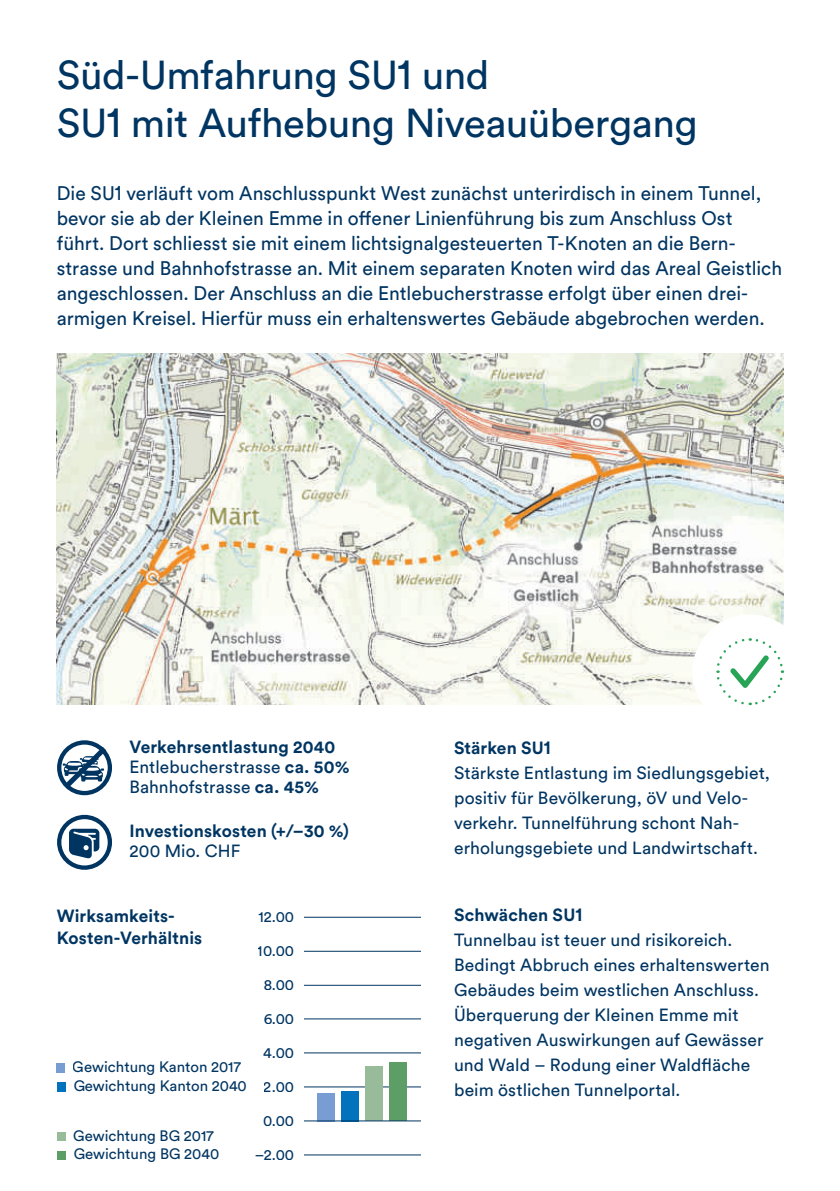
<style>
.page{position:relative;width:840px;height:1191px;background:#fff}
.page>*{position:absolute;margin:0;border:0;box-sizing:border-box;transform-origin:0 0}
.t1{font:40px/48px "Circular Std";letter-spacing:-.01em;color:#003562}
.t2{font:19.4px/25px "Circular Std";color:#003562}
.t3{font:17.4px/25px "Circular Std";letter-spacing:.005em;color:#003562}
.t4{font:700 17.4px/20px "Circular Std";letter-spacing:.01em;color:#003562}
.t5{font:15px "Circular Std";color:#003562}
.s1{font-size:44px}
.s2{font-size:21.6px}
.s3{font-weight:400}
.s4{font-weight:700}
.s5{font-weight:700;font-size:19.2px}
</style>
<div class="page">
<img style="left:57px;top:353px;width:725px;height:352px">
<hr style="left:304px;top:916px;width:116px;height:1px;background:#003562">
<hr style="left:304px;top:950px;width:116px;height:1px;background:#003562">
<hr style="left:304px;top:984px;width:116px;height:1px;background:#003562">
<hr style="left:304px;top:1018px;width:116px;height:1px;background:#003562">
<hr style="left:304px;top:1052px;width:116px;height:1px;background:#003562">
<hr style="left:304px;top:1086px;width:116px;height:1px;background:#003562">
<hr style="left:304px;top:1154px;width:116px;height:1px;background:#003562">
<div style="left:317px;top:1093px;width:17px;height:28px;background:#779dd2"></div>
<div style="left:341px;top:1091px;width:17px;height:30px;background:#0073bc"></div>
<div style="left:365px;top:1066px;width:17px;height:55px;background:#98bb99"></div>
<div style="left:389px;top:1062px;width:17px;height:59px;background:#5d9d66"></div>
<hr style="left:304px;top:1120px;width:116px;height:1px;background:#003562">
<div style="left:57px;top:815px;width:55px;height:54px;border:4px solid #003562;border-radius:50%"></div>
<svg style="left:69px;top:828px;width:30px;height:30px"></svg>
<svg style="left:59px;top:741px;width:53px;height:53px"></svg>
<div style="left:57px;top:1063px;width:8px;height:9px;background:#779dd2"></div>
<div style="left:57px;top:1150px;width:9px;height:9px;background:#5d9d66"></div>
<div style="left:57px;top:1082px;width:8px;height:9px;background:#0073bc"></div>
<div style="left:57px;top:1132px;width:8px;height:9px;background:#98bb99"></div>
<div style="left:692px;top:614px;width:114px;height:115px;background:#fff;border-radius:50%"></div>
<svg style="left:716px;top:638px;width:68px;height:68px"></svg>
<h1 class="t1" style="left:57px;top:52px;width:642px">Süd-Umfahrung SU<span class="s1">1</span> und<br>SU<span class="s1">1</span> mit Aufhebung Niveauübergang</h1>
<p class="t2" style="left:57px;top:181px;width:726px">Die SU<span class="s2">1</span> verläuft vom Anschlusspunkt West zunächst unterirdisch in einem Tunnel, bevor sie ab der Kleinen Emme in offener Linienführung bis zum Anschluss Ost führt. Dort schliesst sie mit einem lichtsignalgesteuerten T-Knoten an die Bern&shy;strasse und Bahnhofstrasse an. Mit einem separaten Knoten wird das Areal Geistlich angeschlossen. Der Anschluss an die Entlebucherstrasse erfolgt über einen drei&shy;armigen Kreisel. Hierfür muss ein erhaltenswertes Gebäude abgebrochen werden.</p>
<p class="t4" style="left:129px;top:737px;width:221px">Verkehrsentlastung 2040<br><span class="s3">Entlebucherstrasse</span> ca. 50%<br><span class="s3">Bahnhofstrasse</span> ca. 45%</p>
<p class="t4" style="left:129px;top:821px;width:221px">Investionskosten (+/–30 %)</p>
<p class="t3" style="left:129px;top:838px;width:112px">200 Mio. CHF</p>
<p class="t4" style="left:57px;top:905px;width:147px;line-height:22px">Wirksamkeits-<br>Kosten-Verhältnis</p>
<p class="t5" style="left:258px;top:907px;width:37px">12.00</p>
<p class="t5" style="left:274px;top:907px;width:24px">.00</p>
<p class="t5" style="left:258px;top:941px;width:38px">10.00</p>
<p class="t5" style="left:278px;top:941px;width:20px">00</p>
<p class="t5" style="left:263px;top:975px;width:32px">8.00</p>
<p class="t5" style="left:274px;top:975px;width:24px">.00</p>
<p class="t5" style="left:263px;top:1009px;width:32px">6.00</p>
<p class="t5" style="left:274px;top:1009px;width:24px">.00</p>
<p class="t5" style="left:73px;top:1061px;width:170px">Gewichtung Kanton 2017</p>
<p class="t5" style="left:73px;top:1079px;width:175px">Gewichtung Kanton 2040</p>
<p class="t5" style="left:73px;top:1129px;width:142px">Gewichtung BG 2017</p>
<p class="t5" style="left:74px;top:1148px;width:147px">Gewichtung BG 2040</p>
<p class="t5" style="left:263px;top:1043px;width:32px">4.00</p>
<p class="t5" style="left:274px;top:1043px;width:24px">.00</p>
<p class="t5" style="left:264px;top:1077px;width:32px">2.00</p>
<p class="t5" style="left:274px;top:1077px;width:24px">.00</p>
<p class="t5" style="left:263px;top:1111px;width:32px">0.00</p>
<p class="t5" style="left:278px;top:1111px;width:20px">00</p>
<p class="t5" style="left:254px;top:1145px;width:41px">–2.00</p>
<p class="t5" style="left:278px;top:1145px;width:20px">00</p>
<p class="t3" style="left:454px;top:735px;width:317px"><span class="s4">Stärken SU</span><span class="s5">1<br></span>Stärkste Entlastung im Siedlungsgebiet, positiv für Bevölkerung, öV und Velo&shy;verkehr. Tunnelführung schont Nah&shy;erholungsgebiete und Landwirtschaft.</p>
<p class="t3" style="left:454px;top:902px;width:317px"><span class="s4">Schwächen SU</span><span class="s5">1<br></span>Tunnelbau ist teuer und risikoreich.<br>Bedingt Abbruch eines erhaltenswerten Gebäudes beim westlichen Anschluss.<br>Überquerung der Kleinen Emme mit negativen Auswirkungen auf Gewässer und Wald – Rodung einer Waldfläche beim östlichen Tunnelportal.</p>
</div>
